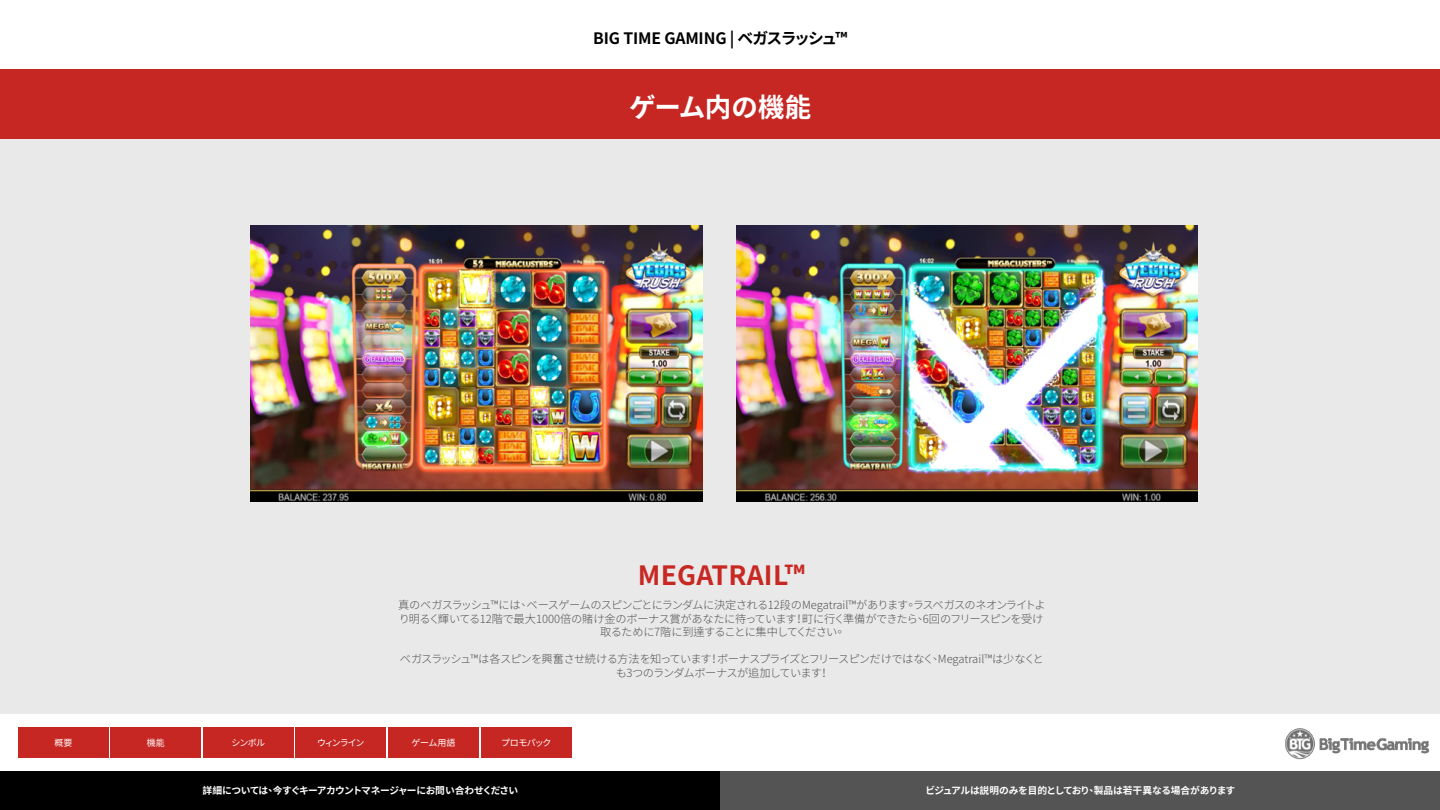
<style>
.page{position:relative;width:1440px;height:810px;background:#fff}
.page>*{position:absolute;margin:0;border:0;box-sizing:border-box;transform-origin:0 0}
.t1{font:700 26.55px "Noto Sans CJ Ktc";letter-spacing:.01em;color:#c82822}
.t2{font:700 26.55px "Noto Sans CJ Ktc";letter-spacing:-.015em;color:#fff}
.t3{font:700 15.75px "Noto Sans CJ Ktc";letter-spacing:-.01em;color:#000}
.t4{font:300 11.25px/13.5px "Noto Sans CJ Ktc";letter-spacing:-.055em;color:#545454;text-align:center}
.t5{font:700 9.75px "Noto Sans CJ Ktc";letter-spacing:-.05em;color:#fff}
.t6{font:700 9.75px "Noto Sans CJ Ktc";letter-spacing:-.03em;color:#fff}
.t7{font:9px "Noto Sans CJ Ktc";letter-spacing:-.07em;color:#fff}
</style>
<div class="page">
<div style="left:0;top:69px;width:1440px;height:644px;background:#e8e8e8"></div>
<div style="left:0;top:69px;width:1440px;height:69px;background:#c72722"></div>
<img style="left:1285px;top:728px;width:145px;height:32px">
<div style="left:18px;top:728px;width:91px;height:30px;background:#c72722"></div>
<div style="left:111px;top:728px;width:90px;height:30px;background:#c72722"></div>
<div style="left:203px;top:728px;width:90px;height:30px;background:#c72722"></div>
<div style="left:296px;top:728px;width:90px;height:30px;background:#c72722"></div>
<div style="left:388px;top:728px;width:91px;height:30px;background:#c72722"></div>
<div style="left:481px;top:728px;width:90px;height:30px;background:#c72722"></div>
<img style="left:737px;top:225px;width:460px;height:276px">
<img style="left:251px;top:225px;width:452px;height:276px">
<div style="left:0;top:771px;width:720px;height:39px;background:#000"></div>
<div style="left:720px;top:771px;width:720px;height:39px;background:#545454"></div>
<h2 class="t3" style="left:593px;top:29px;width:256px">BIG TIME GAMING | ベガスラッシュ™</h2>
<h1 class="t2" style="left:629px;top:92px;width:184px">ゲーム内の機能</h1>
<h1 class="t1" style="left:638px;top:560px;width:169px">MEGATRAIL™</h1>
<p class="t4" style="left:398px;top:599px;width:649px">真のベガスラッシュ™には、ベースゲームのスピンごとにランダムに決定される12段のMegatrail™があります。ラスベガスのネオンライトより明るく輝いてる12階で最大1000倍の賭け金のボーナス賞があなたに待っています！町に行く準備ができたら、6回のフリースピンを受け取るために7階に到達することに集中してください。</p>
<p class="t4" style="left:400px;top:653px;width:646px">ベガスラッシュ™は各スピンを興奮させ続ける方法を知っています！ボーナスプライズとフリースピンだけではなく、Megatrail™は少なくとも3つのランダムボーナスが追加しています！</p>
<p class="t7" style="left:55px;top:738px;width:19px">概要</p>
<p class="t7" style="left:147px;top:738px;width:19px">機能</p>
<p class="t7" style="left:231px;top:738px;width:35px">シンボル</p>
<p class="t7" style="left:317px;top:738px;width:49px">ウィンライン</p>
<p class="t7" style="left:412px;top:738px;width:45px">ゲーム用語</p>
<p class="t7" style="left:501px;top:738px;width:52px">プロモパック</p>
<p class="t5" style="left:203px;top:785px;width:317px">詳細については、今すぐキーアカウントマネージャーにお問い合わせください</p>
<p class="t6" style="left:925px;top:785px;width:311px">ビジュアルは説明のみを目的としており、製品は若干異なる場合があります</p>
</div>
